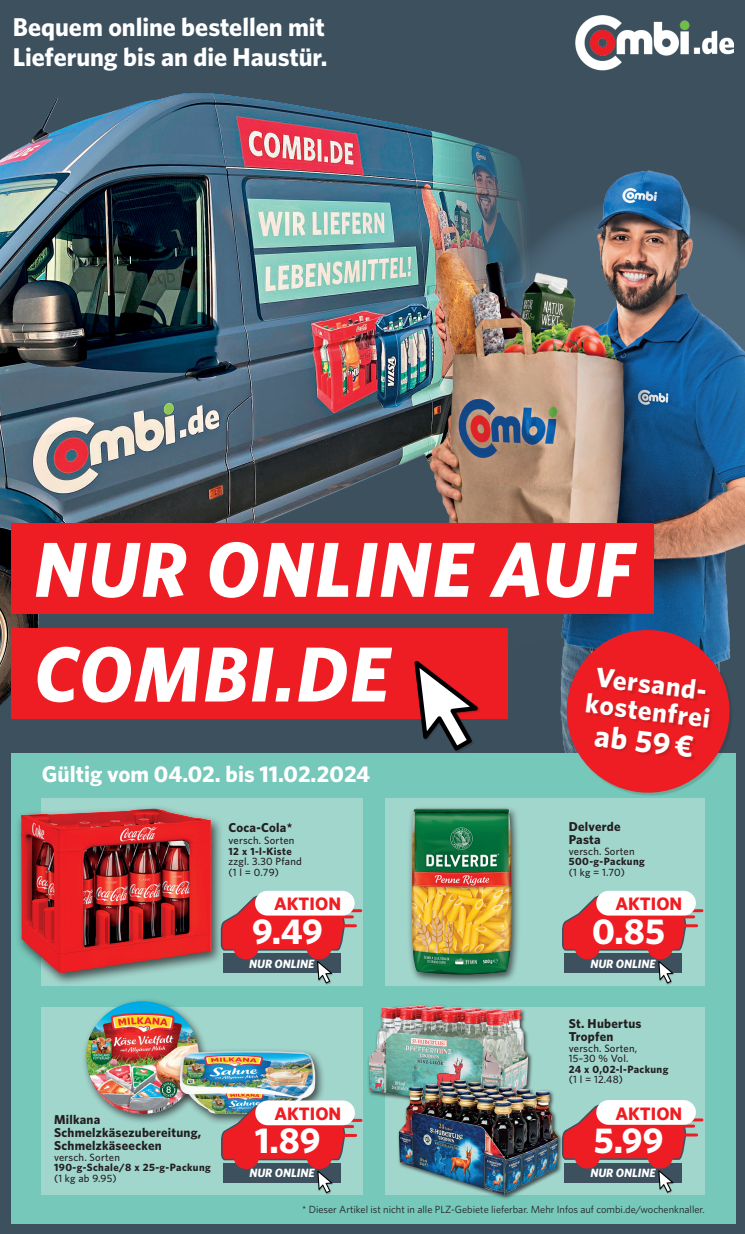
<style>
.page{position:relative;width:745px;height:1234px;background:#fff}
.page>*{position:absolute;margin:0;border:0;box-sizing:border-box;transform-origin:0 0}
.t1{font:italic 700 78px "Whitney";letter-spacing:.02em;color:#fff}
.t2{font:700 36px "Whitney";color:#fff}
.t3{font:700 30.75px "Whitney";color:#fff}
.t4{font:700 27.3px/26.8px "Whitney";color:#fff}
.t5{font:700 25.8px/30.2px "Whitney";color:#fff}
.t6{font:700 22.8px "Whitney";color:#fff}
.t7{font:700 18px "Whitney";color:#ee1d23}
.t8{font:700 12.9px/12.9px "Whitney";letter-spacing:.02em;color:#231f20}
.t9{font:italic 700 12px "Whitney";color:#fff}
.t10{font:500 10.65px/10.6px "Whitney";letter-spacing:.02em;color:#231f20}
.t11{font:700 10.65px "Whitney";letter-spacing:.04em;color:#231f20}
.t12{font:700 10.5px "Whitney";letter-spacing:.04em;color:#231f20}
.t13{font:10.35px "Whitney";color:#231f20}
</style>
<div class="page">
<div style="left:0;top:0;width:744px;height:1233px;background:#3c505e"></div>
<img style="left:0;top:93px;width:502px;height:615px">
<img style="left:410px;top:151px;width:334px;height:836px">
<div style="left:12px;top:752px;width:723px;height:470px;background:#75c8ba"></div>
<div style="left:384px;top:798px;width:320px;height:186px;background:#a1d6cd"></div>
<div style="left:384px;top:1007px;width:320px;height:186px;background:#a1d6cd"></div>
<div style="left:42px;top:1007px;width:321px;height:187px;background:#a1d6cd"></div>
<div style="left:42px;top:798px;width:321px;height:186px;background:#a1d6cd"></div>
<div style="left:12px;top:627px;width:495px;height:91px;background:#ee1d23"></div>
<div style="left:12px;top:523px;width:641px;height:91px;background:#ee1d23"></div>
<div style="left:414px;top:660px;width:65px;height:93px;background:#231f20;opacity:.3"></div>
<svg style="left:414px;top:660px;width:63px;height:90px"></svg>
<svg style="left:561px;top:625px;width:172px;height:171px"></svg>
<div style="left:586px;top:669px;width:126px;height:91px;background:#231f20;opacity:.17"></div>
<img style="left:575px;top:15px;width:158px;height:56px">
<div style="left:564px;top:1162px;width:117px;height:20px;background:#3c505e"></div>
<div style="left:658px;top:1169px;width:16px;height:24px;background:#231f20;opacity:.3"></div>
<svg style="left:658px;top:1169px;width:14px;height:23px"></svg>
<svg style="left:562px;top:1105px;width:124px;height:55px;background:#d93c40"></svg>
<div style="left:574px;top:1143px;width:25px;height:25px;background:#ee1d23;border-radius:50%"></div>
<div style="left:647px;top:1143px;width:25px;height:25px;background:#ee1d23;border-radius:50%"></div>
<hr style="left:665px;top:1118px;width:36px;height:3px;background:#ee1d23">
<hr style="left:656px;top:1124px;width:37px;height:3px;background:#ee1d23">
<hr style="left:659px;top:1133px;width:37px;height:3px;background:#ee1d23">
<div style="left:596px;top:1099px;width:99px;height:25px;background:#fff;border-radius:12px"></div>
<div style="left:223px;top:953px;width:117px;height:19px;background:#3c505e"></div>
<div style="left:317px;top:960px;width:16px;height:24px;background:#231f20;opacity:.3"></div>
<svg style="left:317px;top:960px;width:15px;height:23px"></svg>
<svg style="left:223px;top:895px;width:122px;height:56px;background:#da3b3f"></svg>
<div style="left:233px;top:934px;width:26px;height:25px;background:#ee1d23;border-radius:50%"></div>
<div style="left:306px;top:934px;width:25px;height:25px;background:#ee1d23;border-radius:50%"></div>
<hr style="left:324px;top:909px;width:36px;height:3px;background:#ee1d23">
<hr style="left:316px;top:915px;width:36px;height:3px;background:#ee1d23">
<hr style="left:319px;top:924px;width:36px;height:3px;background:#ee1d23">
<div style="left:255px;top:890px;width:99px;height:25px;background:#fff;border-radius:12px"></div>
<div style="left:564px;top:953px;width:117px;height:19px;background:#3c505e"></div>
<div style="left:658px;top:960px;width:16px;height:24px;background:#231f20;opacity:.3"></div>
<svg style="left:658px;top:960px;width:14px;height:23px"></svg>
<svg style="left:562px;top:895px;width:124px;height:56px;background:#d83d41"></svg>
<div style="left:574px;top:934px;width:25px;height:25px;background:#ee1d23;border-radius:50%"></div>
<div style="left:647px;top:934px;width:25px;height:25px;background:#ee1d23;border-radius:50%"></div>
<hr style="left:665px;top:909px;width:36px;height:3px;background:#ee1d23">
<hr style="left:656px;top:915px;width:37px;height:3px;background:#ee1d23">
<hr style="left:659px;top:924px;width:37px;height:3px;background:#ee1d23">
<div style="left:596px;top:890px;width:99px;height:25px;background:#fff;border-radius:12px"></div>
<div style="left:15px;top:804px;width:208px;height:181px;background:#231f20;opacity:.75"></div>
<img style="left:21px;top:808px;width:190px;height:164px">
<div style="left:407px;top:805px;width:113px;height:180px;background:#231f20;opacity:.75"></div>
<img style="left:411px;top:808px;width:100px;height:166px">
<div style="left:81px;top:997px;width:128px;height:127px;background:#231f20;opacity:.75"></div>
<img style="left:86px;top:1001px;width:113px;height:113px">
<div style="left:175px;top:1047px;width:150px;height:78px;background:#231f20;opacity:.75"></div>
<img style="left:180px;top:1050px;width:135px;height:63px">
<div style="left:223px;top:1163px;width:117px;height:19px;background:#3c505e"></div>
<div style="left:317px;top:1170px;width:16px;height:24px;background:#231f20;opacity:.3"></div>
<svg style="left:317px;top:1170px;width:15px;height:22px"></svg>
<svg style="left:220px;top:1103px;width:126px;height:57px;background:#d03b40"></svg>
<div style="left:233px;top:1144px;width:26px;height:24px;background:#ee1d23;border-radius:50%"></div>
<div style="left:306px;top:1144px;width:26px;height:24px;background:#ee1d23;border-radius:50%"></div>
<hr style="left:324px;top:1118px;width:37px;height:3px;background:#ee1d23">
<hr style="left:316px;top:1124px;width:36px;height:3px;background:#ee1d23">
<hr style="left:319px;top:1133px;width:36px;height:3px;background:#ee1d23">
<div style="left:255px;top:1100px;width:99px;height:24px;background:#fff;border-radius:12px"></div>
<div style="left:367px;top:1003px;width:165px;height:109px;background:#231f20;opacity:.75"></div>
<img style="left:368px;top:1005px;width:160px;height:102px">
<div style="left:396px;top:1078px;width:166px;height:121px;background:#231f20;opacity:.75"></div>
<img style="left:398px;top:1079px;width:159px;height:115px">
<h3 class="t5" style="left:13px;top:11px;width:316px">Bequem online bestellen mit<br>Lieferung bis an die Haustür.</h3>
<h1 class="t1" style="left:34px;top:517px;width:601px">NUR ONLINE AUF</h1>
<h1 class="t1" style="left:34px;top:621px;width:357px">COMBI.DE</h1>
<h3 class="t6" style="left:42px;top:758px;width:329px">Gültig vom 04.02. bis 11.02.2024</h3>
<p class="t8" style="left:228px;top:820px;width:65px">Coca-Cola*</p>
<p class="t10" style="left:228px;top:835px;width:67px">versch. Sorten</p>
<p class="t12" style="left:228px;top:844px;width:65px">12 x 1-l-Kiste</p>
<p class="t10" style="left:228px;top:856px;width:75px">zzgl. 3.30 Pfand (1 l = 0.79)</p>
<h3 class="t7" style="left:274px;top:891px;width:68px">AKTION</h3>
<h2 class="t2" style="left:252px;top:906px;width:72px">9.49</h2>
<p class="t9" style="left:249px;top:955px;width:67px">NUR ONLINE</p>
<p class="t8" style="left:54px;top:1112px;width:149px">Milkana<br>Schmelzkäsezubereitung,<br>Schmelzkäseecken</p>
<p class="t10" style="left:54px;top:1151px;width:67px">versch. Sorten</p>
<p class="t11" style="left:54px;top:1160px;width:158px">190-g-Schale/8 x 25-g-Packung</p>
<p class="t10" style="left:54px;top:1172px;width:64px">(1 kg ab 9.95)</p>
<h3 class="t7" style="left:274px;top:1101px;width:68px">AKTION</h3>
<h2 class="t2" style="left:254px;top:1116px;width:67px">1.89</h2>
<p class="t9" style="left:249px;top:1164px;width:67px">NUR ONLINE</p>
<h3 class="t4" style="left:590px;top:662px;width:127px;rotate:7deg">Versand&shy;kostenfrei</h3>
<h3 class="t3" style="left:597px;top:714px;width:101px;rotate:7deg">ab 59€</h3>
<p class="t8" style="left:568px;top:819px;width:53px">Delverde<br>Pasta</p>
<p class="t10" style="left:568px;top:845px;width:67px">versch. Sorten</p>
<p class="t11" style="left:568px;top:854px;width:78px">500-g-Packung</p>
<p class="t10" style="left:568px;top:866px;width:58px">(1 kg = 1.70)</p>
<h3 class="t7" style="left:615px;top:891px;width:68px">AKTION</h3>
<h2 class="t2" style="left:592px;top:906px;width:74px">0.85</h2>
<p class="t9" style="left:590px;top:955px;width:67px">NUR ONLINE</p>
<p class="t8" style="left:568px;top:1016px;width:74px">St. Hubertus<br>Tropfen</p>
<p class="t10" style="left:568px;top:1042px;width:70px">versch. Sorten,<br>15–30 % Vol.</p>
<p class="t11" style="left:568px;top:1061px;width:101px">24 x 0,02-l-Packung</p>
<p class="t10" style="left:568px;top:1073px;width:56px">(1 l = 12.48)</p>
<h3 class="t7" style="left:615px;top:1100px;width:68px">AKTION</h3>
<h2 class="t2" style="left:593px;top:1115px;width:71px">5.99</h2>
<p class="t9" style="left:590px;top:1164px;width:67px">NUR ONLINE</p>
<p class="t13" style="left:302px;top:1202px;width:404px">* Dieser Artikel ist nicht in alle PLZ-Gebiete lieferbar. Mehr Infos auf combi.de/wochenknaller.</p>
</div>
